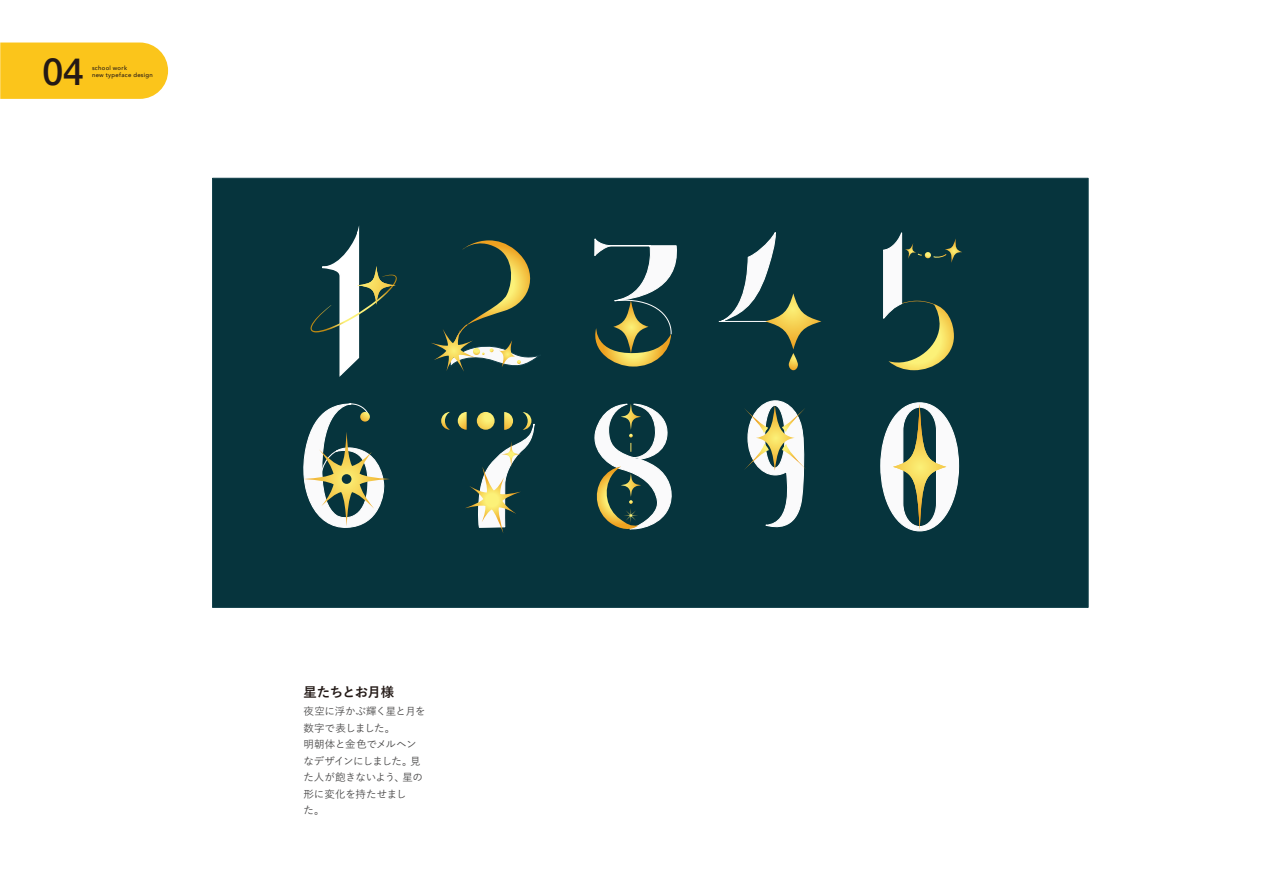
<style>
.page{position:relative;width:1263px;height:893px;background:#fff}
.page>*{position:absolute;margin:0;border:0;box-sizing:border-box;transform-origin:0 0}
.t1{font:500 37.5px "Helvetica Neue";color:#231916}
.t2{font:700 13.5px "Yu Go";letter-spacing:-.05em;color:#231916}
.t3{font:500 10.5px/16.5px "Yu Go";letter-spacing:-.035em;color:#494848}
.t4{font:500 6px "Avenir";letter-spacing:.05em;color:#231916}
</style>
<div class="page">
<div style="left:212px;top:178px;width:876px;height:430px;background:#06343d;border:1px solid #0e3e48"></div>
<div style="left:0;top:43px;width:168px;height:56px;background:#fbc51b"></div>
<svg style="left:310px;top:230px;width:87px;height:147px"></svg>
<svg style="left:357px;top:266px;width:39px;height:39px"></svg>
<svg style="left:594px;top:238px;width:83px;height:129px"></svg>
<svg style="left:718px;top:232px;width:58px;height:90px"></svg>
<hr style="left:719px;top:321px;width:61px;height:1px;background:#fff">
<svg style="left:765px;top:293px;width:56px;height:57px"></svg>
<svg style="left:789px;top:353px;width:9px;height:17px"></svg>
<svg style="left:883px;top:232px;width:79px;height:138px"></svg>
<svg style="left:303px;top:403px;width:86px;height:125px"></svg>
<svg style="left:880px;top:402px;width:79px;height:129px"></svg>
<svg style="left:744px;top:400px;width:62px;height:128px"></svg>
<svg style="left:431px;top:240px;width:109px;height:131px"></svg>
<svg style="left:441px;top:412px;width:9px;height:18px"></svg>
<svg style="left:458px;top:412px;width:77px;height:121px"></svg>
<svg style="left:594px;top:404px;width:78px;height:126px"></svg>
<h1 class="t1" style="left:42px;top:41px;width:43px">04</h1>
<p class="t4" style="left:92px;top:62px;width:37px">school work</p>
<p class="t4" style="left:92px;top:70px;width:62px">new typeface design</p>
<p class="t2" style="left:303px;top:684px;width:92px">星たちとお月様</p>
<p class="t3" style="left:303px;top:702px;width:124px">夜空に浮かぶ輝く星と月を数字で表しました。<br>明朝体と金色でメルヘンなデザインにしました。見た人が飽きないよう、星の形に変化を持たせまし<br>た。</p>
</div>
